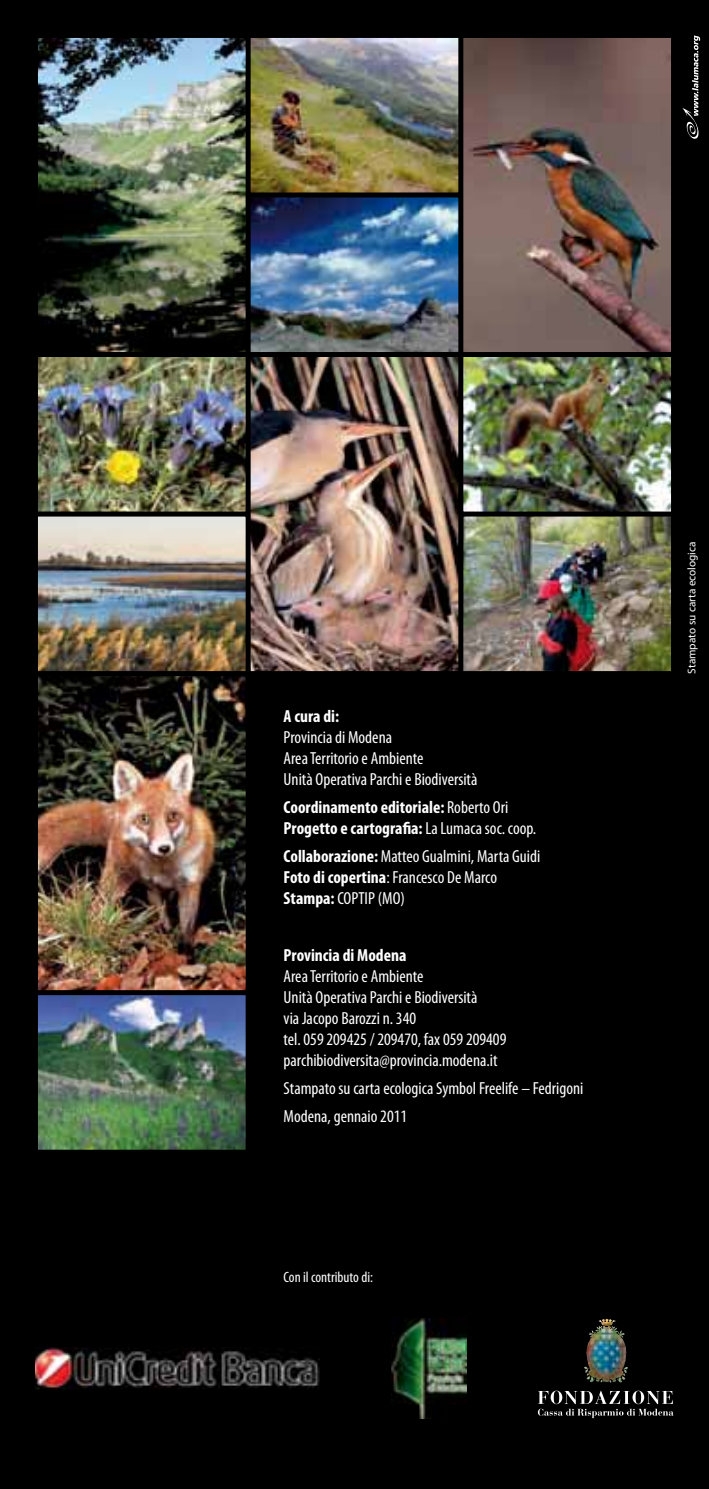
<style>
.page{position:relative;width:709px;height:1489px;background:#fff}
.page>*{position:absolute;margin:0;border:0;box-sizing:border-box;transform-origin:0 0}
.t1{font:condensed 17.5px/21px "Myriad Pro";color:#fff}
.t2{font:700 condensed 17.5px/21px "Myriad Pro";color:#fff}
.t3{font:condensed 15px "Myriad Pro";color:#fff}
.t4{font:11.25px "Myriad Pro";color:#fff}
.s1{font-weight:400}
.s2{font-weight:700}
</style>
<div class="page">
<div style="left:0;top:0;width:709px;height:1488px;background:#010000"></div>
<img style="left:464px;top:357px;width:206px;height:154px">
<div style="left:461px;top:354px;width:212px;height:160px;border:2px solid #010000"></div>
<img style="left:464px;top:517px;width:206px;height:153px">
<div style="left:461px;top:514px;width:212px;height:159px;border:2px solid #010000"></div>
<svg style="left:682px;top:35px;width:18px;height:104px"></svg>
<img style="left:38px;top:38px;width:207px;height:313px">
<img style="left:464px;top:38px;width:206px;height:313px">
<div style="left:461px;top:35px;width:212px;height:319px;border:2px solid #010000"></div>
<img style="left:251px;top:357px;width:207px;height:313px">
<div style="left:248px;top:354px;width:213px;height:319px;border:2px solid #010000"></div>
<img style="left:38px;top:676px;width:207px;height:313px">
<div style="left:35px;top:673px;width:213px;height:319px;border:2px solid #010000"></div>
<img style="left:251px;top:38px;width:207px;height:154px">
<div style="left:248px;top:35px;width:213px;height:160px;border:2px solid #010000"></div>
<img style="left:38px;top:357px;width:207px;height:154px">
<div style="left:35px;top:354px;width:213px;height:160px;border:2px solid #010000"></div>
<img style="left:251px;top:198px;width:207px;height:153px">
<div style="left:248px;top:195px;width:213px;height:159px;border:2px solid #010000"></div>
<img style="left:38px;top:517px;width:207px;height:153px">
<div style="left:35px;top:514px;width:213px;height:159px;border:2px solid #010000"></div>
<img style="left:38px;top:995px;width:207px;height:154px">
<div style="left:35px;top:992px;width:213px;height:160px;border:2px solid #010000"></div>
<svg style="left:538px;top:1390px;width:135px;height:27px"></svg>
<img style="left:592px;top:1318px;width:23px;height:16px">
<img style="left:391px;top:1318px;width:75px;height:99px">
<img style="left:35px;top:1347px;width:285px;height:42px">
<p class="t2" style="left:283px;top:707px;width:57px">A cura di:</p>
<p class="t1" style="left:283px;top:728px;width:195px">Provincia di Modena<br>Area Territorio e Ambiente<br>Unità Operativa Parchi e Biodiversità</p>
<p class="t2" style="left:283px;top:798px;width:254px">Coordinamento editoriale: <span class="s1">Roberto Ori<br></span>Progetto e cartografia: <span class="s1">La Lumaca soc. coop.</span></p>
<p class="t1" style="left:283px;top:847px;width:258px"><span class="s2">Collaborazione:</span> Matteo Gualmini, Marta Guidi<br><span class="s2">Foto di copertina</span>: Francesco De Marco<br><span class="s2">Stampa:</span> COPTIP (MO)</p>
<p class="t2" style="left:283px;top:945px;width:124px">Provincia di Modena</p>
<p class="t1" style="left:283px;top:966px;width:224px">Area Territorio e Ambiente<br>Unità Operativa Parchi e Biodiversità<br>via Jacopo Barozzi n. 340<br>tel. 059 209425 / 209470, fax 059 209409 parchibiodiversita@provincia.modena.it</p>
<p class="t1" style="left:283px;top:1075px;width:301px;line-height:28px">Stampato su carta ecologica Symbol Freelife – Fedrigoni<br>Modena, gennaio 2011</p>
<p class="t3" style="left:283px;top:1271px;width:91px">Con il contributo di:</p>
<p class="t4" style="left:685px;top:673px;width:133px;rotate:-90deg">Stampato su carta ecologica</p>
</div>
